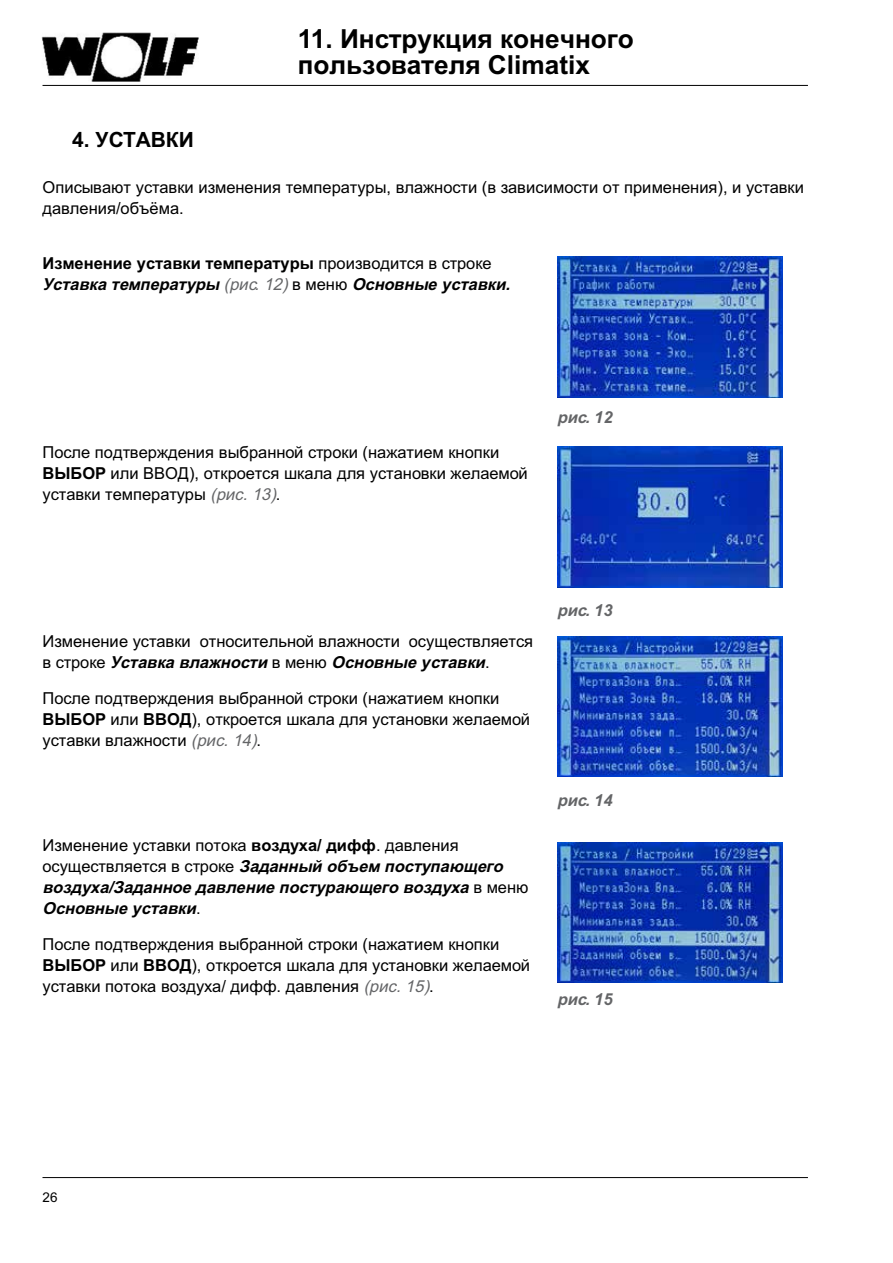
<style>
.page{position:relative;width:893px;height:1263px;background:#fff}
.page>*{position:absolute;margin:0;border:0;box-sizing:border-box;transform-origin:0 0}
.t1{font:700 26.25px/26.2px "Arial HR";color:#000}
.t2{font:700 21px "Arial HR";color:#000}
.t3{font:16.5px/21px "Arial HR";color:#000}
.t4{font:italic 700 16.5px/21px "Arial HR";color:#000}
.t5{font:italic 700 16.5px "Arial HR";color:#646567}
.t6{font:13.5px "Arial HR";color:#000}
.s1{font-style:normal}
.s2{font-weight:400;font-style:normal}
.s3{font-weight:400;color:#646567}
.s4{font-weight:700}
.s5{font-style:italic;color:#646567}
.s6{font-style:inherit}
.s7{font-weight:700;font-style:italic}
</style>
<div class="page">
<hr style="left:43px;top:85px;width:765px;height:1px;background:#000">
<hr style="left:42px;top:1177px;width:766px;height:1px;background:#000">
<img style="left:41px;top:32px;width:158px;height:50px">
<img style="left:557px;top:257px;width:225px;height:140px">
<img style="left:557px;top:447px;width:225px;height:140px">
<img style="left:557px;top:637px;width:225px;height:140px">
<img style="left:557px;top:842px;width:225px;height:140px">
<h1 class="t1" style="left:298px;top:26px;width:338px">11. Инструкция конечного пользователя Climatix</h1>
<p class="t2" style="left:72px;top:126px;width:123px">4. УСТАВКИ</p>
<p class="t3" style="left:43px;top:177px;width:763px">Описывают уставки изменения температуры, влажности (в зависимости от применения), и уставки давления/объёма.</p>
<p class="t4" style="left:42px;top:253px;width:474px"><span class="s1">Изменение уставки температуры</span> <span class="s2">производится в строке<br></span>Уставка температуры <span class="s3">(рис.12)</span> <span class="s2">в м е н ю</span> Основные уставки.</p>
<p class="t3" style="left:42px;top:442px;width:487px">После подтверждения выбранной строки (нажатием кнопки<br><span class="s4">ВЫБОР</span> или ВВОД), откроется шкала для установки желаемой уставки температуры <span class="s5">(рис.13)</span>.</p>
<p class="t5" style="left:557px;top:406px;width:57px">рис.<span class="s6">1 2</span></p>
<p class="t3" style="left:42px;top:631px;width:492px">Изменение уставки относительной влажности осуществляется в с т р о к е <span class="s7">Уставка влажности</span> в м е н ю <span class="s7">Основные уставки</span>.</p>
<p class="t3" style="left:42px;top:688px;width:489px">После подтверждения выбранной строки (нажатием кнопки<br><span class="s4">ВЫБОР</span> или <span class="s4">ВВОД</span>), откроется шкала для установки желаемой уставки влажности <span class="s5">(рис.14)</span>.</p>
<p class="t4" style="left:42px;top:835px;width:488px"><span class="s2">Изменение уставки потока</span> <span class="s1">воздуха/ дифф</span><span class="s2">. давления<br>о су щ е ст в л я е т ся в ст р о ке</span> Заданный объем поступающего воздуха/Заданное давление постурающего воздуха <span class="s2">в м е н ю </span>Основные уставки<span class="s2">.</span></p>
<p class="t3" style="left:42px;top:934px;width:489px">После подтверждения выбранной строки (нажатием кнопки<br><span class="s4">ВЫБОР</span> или <span class="s4">ВВОД</span>), откроется шкала для установки желаемой уставки потока воздуха/ дифф. давления <span class="s5">(рис.15)</span>.</p>
<p class="t5" style="left:557px;top:599px;width:57px">рис.<span class="s6">1 3</span></p>
<p class="t5" style="left:557px;top:790px;width:57px">рис.<span class="s6">1 4</span></p>
<p class="t5" style="left:557px;top:988px;width:57px">рис.<span class="s6">1 5</span></p>
<p class="t6" style="left:43px;top:1188px;width:17px">26</p>
</div>
